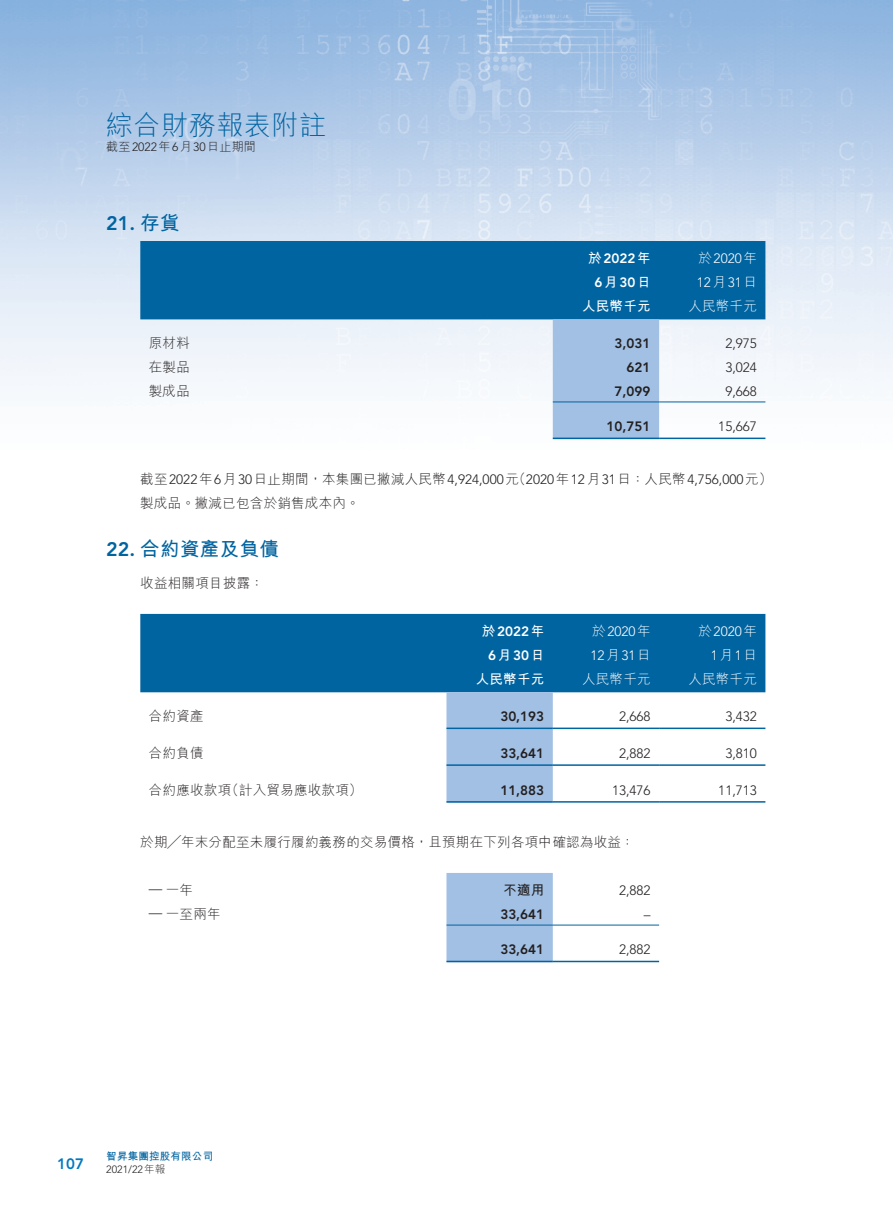
<style>
.page{position:relative;width:893px;height:1212px;background:#fff}
.page>*{position:absolute;margin:0;border:0;box-sizing:border-box;transform-origin:0 0}
.t1{font:300 27px "M Hei HK";letter-spacing:.02em;color:#0064a1}
._01_H1{font:700 19.5px "M Hei HK";letter-spacing:.02em;color:#0064a1}
._01_H1-2{font:800 19.5px "Avenir LT Std";color:#0064a1}
.t2{font:800 15px "Avenir LT Std";color:#0079c2}
._00_txt{font:300 13.5px/24px "M Hei HK";letter-spacing:.02em;color:#231f20}
._50_Table_txt{font:300 13.5px "Avenir LT Std";color:#231f20}
._50_Table_txt-2{font:800 13.5px "Avenir LT Std";color:#231f20}
._50_Table_txt-3{font:300 13.5px "M Hei HK";letter-spacing:.02em;color:#231f20}
._50_Table_txt-4{font:300 13.5px "Avenir LT Std";color:#fff}
._50_Table_txt-5{font:800 13.5px "Avenir LT Std";color:#fff}
._50_Table_txt-6{font:300 13.5px "M Hei HK";letter-spacing:.02em;color:#fff}
._50_Table_txt-7{font:700 13.5px "M Hei HK";letter-spacing:.02em;color:#fff}
._50_Table_txt-8{font:700 13.5px "M Hei HK";color:#231f20}
.t3{font:300 12px "M Hei HK";letter-spacing:.02em;color:#231f20}
.t4{font:700 10.5px "M Hei HK";letter-spacing:.02em;color:#0064a1}
.t5{font:300 10.5px "Avenir LT Std";color:#231f20}
.s1{font-family:"Avenir LT Std"}
.s2{font-family:"M Hei HK";font-weight:700}
.s3{font-family:"M Hei HK"}
.s4{font-family:"Avenir LT Std";font-weight:800}
</style>
<div class="page">
<img style="left:0;top:0;width:893px;height:963px">
<div style="left:140px;top:241px;width:625px;height:78px;background:#0064a1"></div>
<div style="left:553px;top:319px;width:106px;height:119px;background:#a1c0e4"></div>
<hr style="left:553px;top:401px;width:106px;height:1px;background:#0064a1">
<hr style="left:659px;top:401px;width:106px;height:1px;background:#0064a1">
<hr style="left:553px;top:438px;width:106px;height:1px;background:#0064a1">
<hr style="left:659px;top:438px;width:106px;height:1px;background:#0064a1">
<div style="left:140px;top:614px;width:625px;height:78px;background:#0064a1"></div>
<div style="left:446px;top:692px;width:107px;height:109px;background:#a1c0e4"></div>
<hr style="left:446px;top:727px;width:107px;height:2px;background:#0064a1">
<hr style="left:553px;top:727px;width:106px;height:2px;background:#0064a1">
<hr style="left:659px;top:727px;width:106px;height:2px;background:#0064a1">
<hr style="left:446px;top:764px;width:107px;height:2px;background:#0064a1">
<hr style="left:553px;top:764px;width:106px;height:2px;background:#0064a1">
<hr style="left:659px;top:764px;width:106px;height:2px;background:#0064a1">
<hr style="left:446px;top:801px;width:107px;height:1px;background:#0064a1">
<hr style="left:553px;top:801px;width:106px;height:1px;background:#0064a1">
<hr style="left:659px;top:801px;width:106px;height:1px;background:#0064a1">
<div style="left:446px;top:873px;width:107px;height:88px;background:#a1c0e4"></div>
<hr style="left:446px;top:925px;width:107px;height:1px;background:#0064a1">
<hr style="left:553px;top:925px;width:106px;height:1px;background:#0064a1">
<hr style="left:446px;top:961px;width:107px;height:1px;background:#0064a1">
<hr style="left:553px;top:961px;width:106px;height:1px;background:#0064a1">
<h1 class="t1" style="left:106px;top:111px;width:221px">綜合財務報表附註</h1>
<p class="t3" style="left:106px;top:140px;width:151px">截至<span class="s1">2022</span>年<span class="s1">6</span>月<span class="s1">30</span>日止期間</p>
<p class="_01_H1-2" style="left:106px;top:212px;width:75px">21. <span class="s2">存貨</span></p>
<p class="_50_Table_txt-5" style="left:588px;top:251px;width:64px"><span class="s2">於</span>2022<span class="s2">年</span></p>
<p class="_50_Table_txt-5" style="left:594px;top:275px;width:58px">6<span class="s2">月</span>30<span class="s2">日</span></p>
<p class="_50_Table_txt-7" style="left:582px;top:296px;width:70px">人民幣千元</p>
<p class="_50_Table_txt-4" style="left:698px;top:251px;width:60px"><span class="s3">於</span>2020<span class="s3">年</span></p>
<p class="_50_Table_txt-4" style="left:697px;top:275px;width:62px">12<span class="s3">月</span>31<span class="s3">日</span></p>
<p class="_50_Table_txt-6" style="left:688px;top:299px;width:70px">人民幣千元</p>
<p class="_50_Table_txt-3" style="left:149px;top:336px;width:43px">原材料</p>
<p class="_50_Table_txt-2" style="left:615px;top:335px;width:37px">3,031</p>
<p class="_50_Table_txt" style="left:725px;top:335px;width:33px">2,975</p>
<p class="_50_Table_txt-3" style="left:149px;top:360px;width:43px">在製品</p>
<p class="_50_Table_txt-2" style="left:627px;top:359px;width:25px">621</p>
<p class="_50_Table_txt" style="left:725px;top:359px;width:33px">3,024</p>
<p class="_50_Table_txt-3" style="left:149px;top:384px;width:43px">製成品</p>
<p class="_50_Table_txt-2" style="left:615px;top:383px;width:37px">7,099</p>
<p class="_50_Table_txt" style="left:725px;top:383px;width:33px">9,668</p>
<p class="_50_Table_txt-2" style="left:607px;top:418px;width:45px">10,751</p>
<p class="_00_txt" style="left:140px;top:466px;width:633px">截至<span class="s1">2022</span>年<span class="s1">6</span>月<span class="s1">30</span>日止期間，本集團已撇減人民幣<span class="s1">4,924,000</span> （元 <span class="s1">2020</span>年<span class="s1">12</span>月<span class="s1">31</span>日：人民幣<span class="s1">4,756,000</span>元(製成品。撇減已包含於銷售成本內。</p>
<p class="_01_H1" style="left:106px;top:534px;width:174px"><span class="s4">22.</span> 合約資產及負債</p>
<p class="_00_txt" style="left:140px;top:571px;width:125px">收益相關項目披露：</p>
<p class="_50_Table_txt-5" style="left:482px;top:623px;width:64px"><span class="s2">於</span>2022<span class="s2">年</span></p>
<p class="_50_Table_txt-5" style="left:488px;top:647px;width:58px">6<span class="s2">月</span>30<span class="s2">日</span></p>
<p class="_50_Table_txt" style="left:718px;top:418px;width:40px">15,667</p>
<p class="_50_Table_txt-4" style="left:592px;top:624px;width:60px"><span class="s3">於</span>2020<span class="s3">年</span></p>
<p class="_50_Table_txt-4" style="left:590px;top:648px;width:62px">12<span class="s3">月</span>31<span class="s3">日</span></p>
<p class="_50_Table_txt-4" style="left:698px;top:624px;width:60px"><span class="s3">於</span>2020<span class="s3">年</span></p>
<p class="_50_Table_txt-4" style="left:711px;top:648px;width:48px">1<span class="s3">月</span>1<span class="s3">日</span></p>
<p class="_50_Table_txt-6" style="left:688px;top:672px;width:70px">人民幣千元</p>
<p class="_50_Table_txt-6" style="left:582px;top:672px;width:70px">人民幣千元</p>
<p class="_50_Table_txt-7" style="left:476px;top:669px;width:70px">人民幣千元</p>
<p class="_50_Table_txt-3" style="left:149px;top:709px;width:56px">合約資產</p>
<p class="_50_Table_txt-3" style="left:149px;top:746px;width:56px">合約負債</p>
<p class="_50_Table_txt-2" style="left:500px;top:708px;width:45px">30,193</p>
<p class="_50_Table_txt-2" style="left:500px;top:745px;width:45px">33,641</p>
<p class="_50_Table_txt" style="left:619px;top:708px;width:33px">2,668</p>
<p class="_50_Table_txt" style="left:619px;top:745px;width:33px">2,882</p>
<p class="_50_Table_txt-3" style="left:225px;top:783px;width:138px">（計入貿易應收款項(</p>
<p class="_50_Table_txt-3" style="left:149px;top:783px;width:84px">合約應收款項</p>
<p class="_00_txt" style="left:140px;top:830px;width:496px">於期╱年末分配至未履行履約義務的交易價格，且預期在下列各項中確認為收益：</p>
<p class="_50_Table_txt" style="left:619px;top:882px;width:33px">2,882</p>
<p class="_50_Table_txt-2" style="left:500px;top:782px;width:45px">11,883</p>
<p class="_50_Table_txt" style="left:612px;top:782px;width:40px">13,476</p>
<p class="_50_Table_txt-3" style="left:166px;top:883px;width:29px">一年</p>
<p class="_50_Table_txt-8" style="left:503px;top:880px;width:43px">不適用</p>
<p class="_50_Table_txt" style="left:149px;top:880px;width:15px">—</p>
<p class="_50_Table_txt-3" style="left:166px;top:907px;width:56px">一至兩年</p>
<p class="_50_Table_txt" style="left:149px;top:904px;width:15px">—</p>
<p class="_50_Table_txt-2" style="left:500px;top:906px;width:45px">33,641</p>
<p class="_50_Table_txt-2" style="left:500px;top:941px;width:45px">33,641</p>
<p class="_50_Table_txt" style="left:644px;top:906px;width:8px">–</p>
<p class="_50_Table_txt" style="left:619px;top:941px;width:33px">2,882</p>
<p class="_50_Table_txt" style="left:725px;top:708px;width:33px">3,432</p>
<p class="_50_Table_txt" style="left:725px;top:745px;width:33px">3,810</p>
<p class="_50_Table_txt" style="left:718px;top:782px;width:40px">11,713</p>
<p class="t2" style="left:57px;top:1154px;width:28px">107</p>
<p class="t4" style="left:106px;top:1148px;width:108px">智昇集團控股有限公司</p>
<p class="t5" style="left:106px;top:1163px;width:61px">2021/22 <span class="s3">年報</span></p>
</div>
